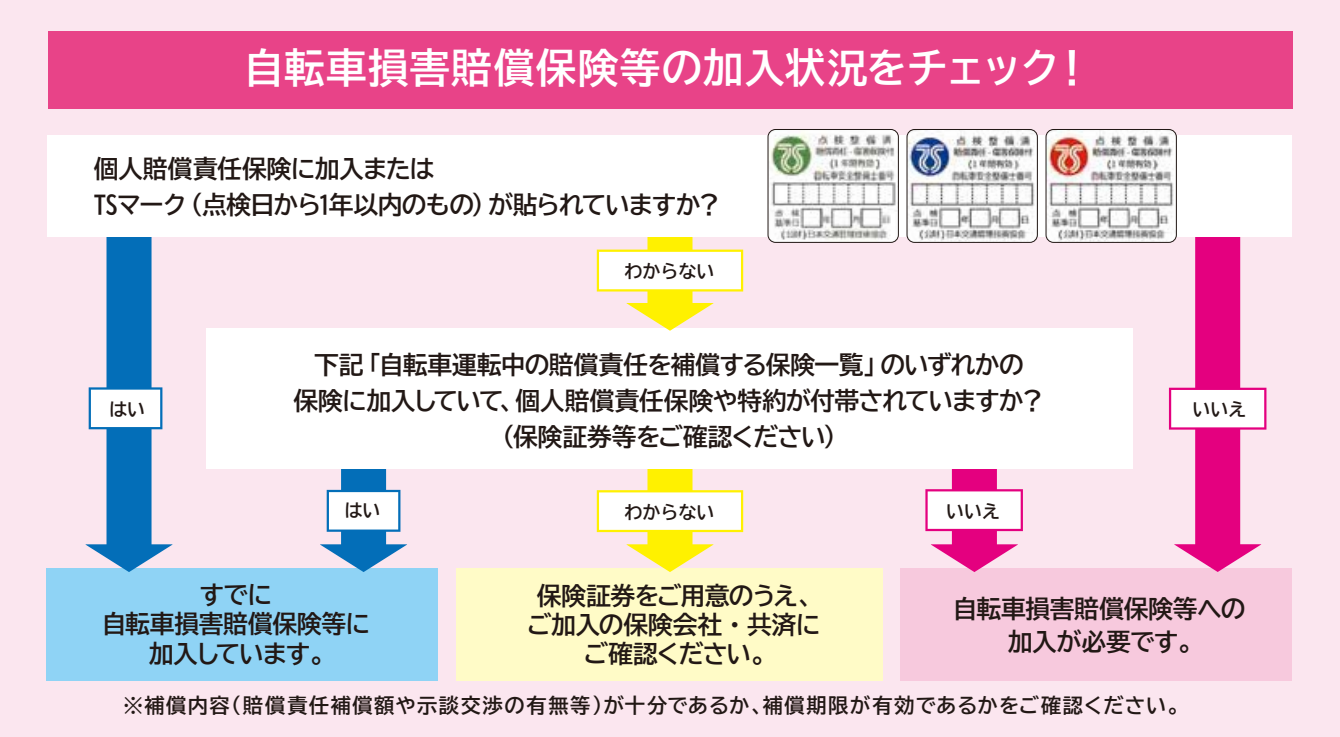
<style>
.page{position:relative;width:1340px;height:737px;background:#fff}
.page>*{position:absolute;margin:0;border:0;box-sizing:border-box;transform-origin:0 0}
.t1{font:40.5px "BIZ UD Gothic Bold";letter-spacing:.025em;color:#fff}
.t2{font:24.75px/29.2px "BIZ UD Gothic Bold";letter-spacing:-.025em;color:#221815;text-align:center}
.t3{font:20.25px "BIZ UD Gothic Bold";letter-spacing:.07em;color:#221815}
.t4{font:18px "BIZ UD Gothic Bold";color:#221815}
</style>
<div class="page">
<div style="left:0;top:0;width:1339px;height:736px;background:#fbe6ef"></div>
<div style="left:47px;top:567px;width:391px;height:113px;background:#8fd3f5"></div>
<div style="left:900px;top:567px;width:391px;height:113px;background:#f7c9dd"></div>
<div style="left:456px;top:567px;width:426px;height:113px;background:#fffbc7"></div>
<div style="left:647px;top:465px;width:45px;height:85px;background:#fff100"></div>
<svg style="left:626px;top:544px;width:87px;height:27px"></svg>
<svg style="left:597px;top:490px;width:146px;height:41px;background:#fefde2"></svg>
<div style="left:951px;top:465px;width:45px;height:85px;background:#e4007f"></div>
<svg style="left:931px;top:544px;width:86px;height:27px"></svg>
<svg style="left:925px;top:489px;width:97px;height:41px;background:#fbe0ef"></svg>
<div style="left:341px;top:465px;width:45px;height:85px;background:#036eb8"></div>
<svg style="left:320px;top:544px;width:87px;height:27px"></svg>
<svg style="left:327px;top:489px;width:73px;height:42px;background:#d9e9f4"></svg>
<div style="left:206px;top:327px;width:926px;height:141px;background:#fff"></div>
<div style="left:48px;top:32px;width:1244px;height:77px;background:#e84388"></div>
<div style="left:106px;top:179px;width:45px;height:371px;background:#036eb8"></div>
<svg style="left:86px;top:544px;width:86px;height:27px"></svg>
<div style="left:1195px;top:177px;width:45px;height:373px;background:#e4007f"></div>
<svg style="left:1174px;top:544px;width:87px;height:27px"></svg>
<div style="left:647px;top:222px;width:45px;height:87px;background:#fff100"></div>
<svg style="left:626px;top:303px;width:87px;height:27px"></svg>
<svg style="left:597px;top:249px;width:146px;height:42px;background:#fefcdf"></svg>
<div style="left:47px;top:135px;width:1244px;height:102px;background:#fff"></div>
<svg style="left:89px;top:387px;width:73px;height:42px;background:#d8e8f4"></svg>
<svg style="left:1168px;top:387px;width:98px;height:42px;background:#fbdbed"></svg>
<img style="left:1046px;top:129px;width:130px;height:113px">
<div style="left:1045px;top:129px;width:131px;height:113px;border:1px solid #221815;border-radius:8px"></div>
<img style="left:907px;top:129px;width:130px;height:113px">
<div style="left:906px;top:129px;width:131px;height:113px;border:1px solid #221815;border-radius:8px"></div>
<img style="left:768px;top:129px;width:130px;height:113px">
<div style="left:767px;top:129px;width:131px;height:113px;border:1px solid #221815;border-radius:8px"></div>
<h1 class="t1" style="left:244px;top:48px;width:850px">自転車損害賠償保険等の加入状況をチェック！</h1>
<p class="t2" style="left:94px;top:150px;width:629px;line-height:36px;text-align:left">個人賠償責任保険に加入または<br>TSマーク（点検日から1年以内のもの）が貼られていますか？</p>
<p class="t4" style="left:624px;top:262px;width:91px">わからない</p>
<p class="t2" style="left:293px;top:346px;width:752px;line-height:36px">下記「自転車運転中の賠償責任を補償する保険一覧」のいずれかの<br>保険に加入していて、個人賠償責任保険や特約が付帯されていますか？（保険証券等をご確認ください）</p>
<p class="t4" style="left:109px;top:400px;width:37px">はい</p>
<p class="t4" style="left:1192px;top:400px;width:55px">いいえ</p>
<p class="t4" style="left:344px;top:501px;width:37px">はい</p>
<p class="t4" style="left:624px;top:502px;width:91px">わからない</p>
<p class="t4" style="left:946px;top:501px;width:55px">いいえ</p>
<p class="t2" style="left:102px;top:579px;width:270px">すでに<br>自転車損害賠償保険等に加入しています。</p>
<p class="t2" style="left:526px;top:580px;width:298px">保険証券をご用意のうえ、ご加入の保険会社・共済にご確認ください。</p>
<p class="t2" style="left:952px;top:590px;width:294px;line-height:33.8px">自転車損害賠償保険等への加入が必要です。</p>
<p class="t3" style="left:123px;top:694px;width:1066px">※補償内容（賠償責任補償額や示談交渉の有無等）が十分であるか、補償期限が有効であるかをご確認ください。</p>
</div>
